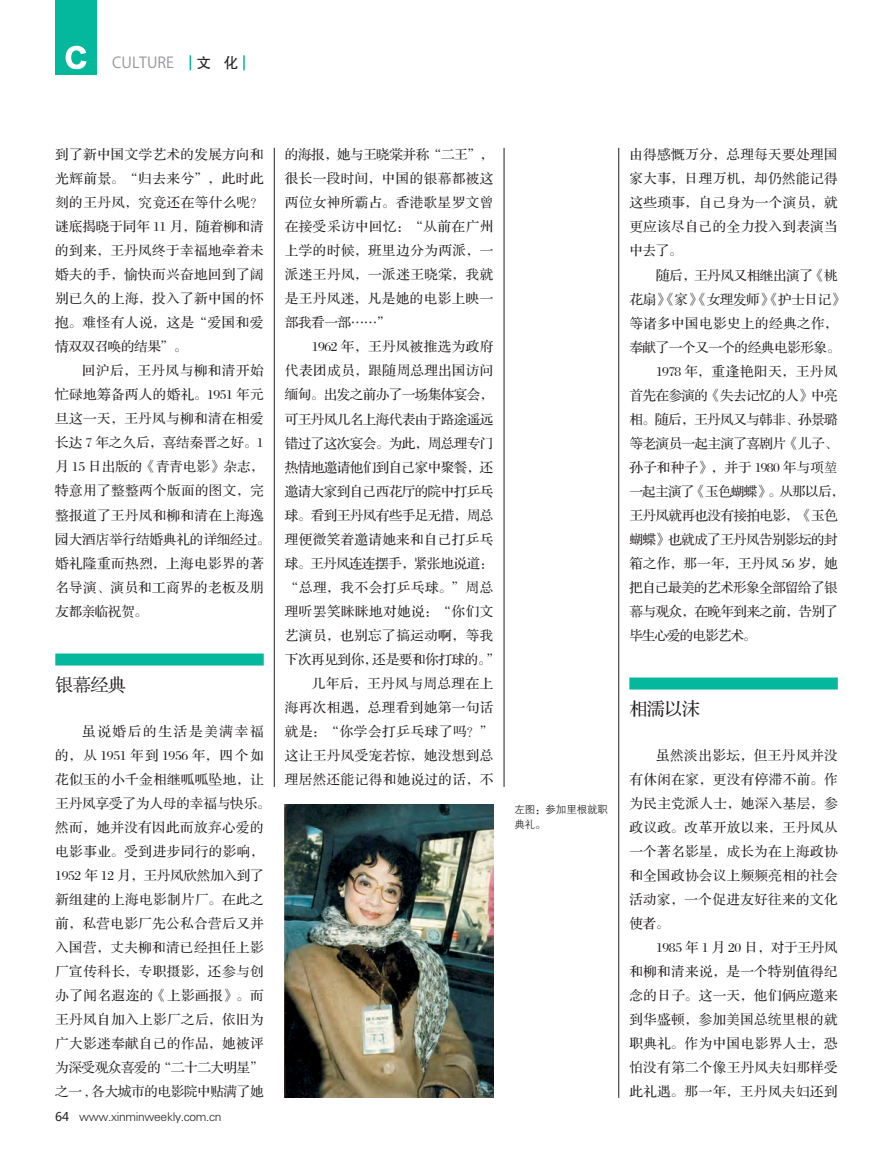
<style>
.page{position:relative;width:893px;height:1157px;background:#fff}
.page>*{position:absolute;margin:0;border:0;box-sizing:border-box;transform-origin:0 0}
.t1{font:18px "FZS3 K GBK1 0";letter-spacing:-.025em;color:#231f20}
.t2{font:15px "Koz Go Pro";color:#939598}
.t3{font:15px "FZHTJW GB1 0";color:#231f20}
.t4{font:13.5px/24px "FZS3 JW GB1 0";letter-spacing:.035em;color:#231f20}
.t5{font:13.5px "FZS3 JW GB1 0";letter-spacing:-.035em;color:#231f20}
.t6{font:13.5px "FZS3 JW GB1 0";letter-spacing:-.025em;color:#231f20}
.t7{font:13.5px "FZS3 JW GB1 0";letter-spacing:-.04em;color:#231f20}
.t8{font:13.5px "FZS3 JW GB1 0";letter-spacing:.005em;color:#231f20}
.t9{font:13.5px "FZS3 JW GB1 0";letter-spacing:.055em;color:#231f20}
.t10{font:13.5px "FZS3 JW GB1 0";letter-spacing:-.045em;color:#231f20}
.t11{font:13.5px "FZS3 JW GB1 0";color:#231f20}
.t12{font:13.5px "FZS3 JW GB1 0";letter-spacing:-.005em;color:#231f20}
.t13{font:13.5px "FZS3 JW GB1 0";letter-spacing:-.02em;color:#231f20}
.t14{font:13.5px "FZS3 JW GB1 0";letter-spacing:-.065em;color:#231f20}
.t15{font:12px "FZXH1 JW GB1 0";letter-spacing:-.025em;color:#231f20}
.t16{font:10.5px/15px "FZZDXJW GB1 0";letter-spacing:-.01em;color:#231f20}
.s1{font-family:"Microsoft Ya Hei"}
.s2{font-family:"Sim Sun"}
</style>
<div class="page">
<svg style="left:190px;top:55px;width:1px;height:15px"></svg>
<svg style="left:243px;top:55px;width:2px;height:15px"></svg>
<div style="left:55px;top:0;width:42px;height:74px;background:#03b89d"></div>
<svg style="left:66px;top:46px;width:21px;height:23px"></svg>
<div style="left:55px;top:653px;width:209px;height:12px;background:#03b89d"></div>
<div style="left:629px;top:677px;width:209px;height:12px;background:#03b89d"></div>
<hr style="left:618px;top:148px;width:1px;height:949px;background:#231f20">
<hr style="left:274px;top:148px;width:1px;height:639px;background:#231f20">
<hr style="left:504px;top:148px;width:1px;height:639px;background:#231f20">
<img style="left:285px;top:804px;width:208px;height:293px">
<p class="t2" style="left:112px;top:53px;width:63px">CULTURE</p>
<p class="t3" style="left:196px;top:55px;width:44px">文 化</p>
<p class="t4" style="left:55px;top:143px;width:210px">到了新中国文学艺术的发展方向和</p>
<p class="t4" style="left:55px;top:167px;width:210px">光辉前景。“归去来兮”，此时此</p>
<p class="t4" style="left:55px;top:191px;width:210px">刻的王丹凤，究竟还在等什么呢？</p>
<p class="t11" style="left:55px;top:220px;width:210px">谜底揭晓于同年 11 月，随着柳和清</p>
<p class="t4" style="left:55px;top:239px;width:210px">的到来，王丹凤终于幸福地牵着未</p>
<p class="t4" style="left:55px;top:263px;width:210px">婚夫的手，愉快而兴奋地回到了阔</p>
<p class="t4" style="left:55px;top:287px;width:210px">别已久的上海，投入了新中国的怀</p>
<p class="t4" style="left:55px;top:311px;width:210px">抱。难怪有人说，这是“爱国和爱</p>
<p class="t6" style="left:55px;top:340px;width:133px">情双双召唤的结果”。</p>
<p class="t4" style="left:82px;top:359px;width:183px">回沪后，王丹凤与柳和清开始</p>
<p class="t4" style="left:55px;top:383px;width:210px">忙碌地筹备两人的婚礼。1951 年元</p>
<p class="t4" style="left:55px;top:407px;width:210px">旦这一天，王丹凤与柳和清在相爱</p>
<p class="t8" style="left:55px;top:436px;width:210px">长达 7 年之久后，喜结秦晋之好。1</p>
<p class="t8" style="left:55px;top:460px;width:210px">月 15 日出版的《青青电影》杂志，</p>
<p class="t4" style="left:55px;top:479px;width:210px">特意用了整整两个版面的图文，完</p>
<p class="t4" style="left:55px;top:503px;width:210px">整报道了王丹凤和柳和清在上海逸</p>
<p class="t12" style="left:55px;top:532px;width:217px">园大酒店举行结婚典礼的详细经过。</p>
<p class="t4" style="left:55px;top:551px;width:210px">婚礼隆重而热烈，上海电影界的著</p>
<p class="t4" style="left:55px;top:575px;width:210px">名导演、演员和工商界的老板及朋</p>
<p class="t4" style="left:55px;top:599px;width:94px">友都亲临祝贺。</p>
<p class="t1" style="left:55px;top:676px;width:72px">银幕经典</p>
<p class="t4" style="left:55px;top:719px;width:217px;text-indent:27px">虽说婚后的生活是美满幸福的，从 1951 年到 1956 年，四个如花似玉的小千金相继呱呱坠地，让王丹凤享受了为人母的幸福与快乐。然而，她并没有因此而放弃心爱的电影事业。受到进步同行的影响，<br>1952 年 12 月，王丹凤欣然加入到了新组建的上海电影制片厂。在此之前，私营电影厂先公私合营后又并入国营，丈夫柳和清已经担任上影厂宣传科长，专职摄影，还参与创办了闻名遐迩的《上影画报》。而王丹凤自加入上影厂之后，依旧为广大影迷奉献自己的作品，她被评为深受观众喜爱的“二十二大明星”之一 , 各大城市的电影院中贴满了她</p>
<p class="t15" style="left:55px;top:1109px;width:168px"><span class="s1">64</span> www.xinminweekly.com.cn</p>
<p class="t6" style="left:285px;top:148px;width:210px">的海报，她与王晓棠并称“二王”，</p>
<p class="t4" style="left:285px;top:167px;width:210px">很长一段时间，中国的银幕都被这</p>
<p class="t4" style="left:285px;top:191px;width:210px">两位女神所霸占。香港歌星罗文曾</p>
<p class="t4" style="left:285px;top:215px;width:210px">在接受采访中回忆：“从前在广州</p>
<p class="t4" style="left:285px;top:239px;width:210px">上学的时候，班里边分为两派，一</p>
<p class="t4" style="left:285px;top:263px;width:210px">派迷王丹凤，一派迷王晓棠，我就</p>
<p class="t4" style="left:285px;top:287px;width:210px">是王丹凤迷，凡是她的电影上映一</p>
<p class="t4" style="left:285px;top:311px;width:107px">部我看一部……”</p>
<p class="t4" style="left:312px;top:335px;width:183px">1962 年，王丹凤被推选为政府</p>
<p class="t4" style="left:285px;top:359px;width:210px">代表团成员，跟随周总理出国访问</p>
<p class="t5" style="left:285px;top:388px;width:210px">缅甸。出发之前办了一场集体宴会，</p>
<p class="t7" style="left:285px;top:412px;width:210px">可王丹凤几名上海代表由于路途遥远</p>
<p class="t5" style="left:285px;top:436px;width:210px">错过了这次宴会。为此，周总理专门</p>
<p class="t5" style="left:285px;top:460px;width:210px">热情地邀请他们到自己家中聚餐，还</p>
<p class="t7" style="left:285px;top:484px;width:210px">邀请大家到自己西花厅的院中打乒乓</p>
<p class="t5" style="left:285px;top:508px;width:210px">球。看到王丹凤有些手足无措，周总</p>
<p class="t4" style="left:285px;top:527px;width:210px">理便微笑着邀请她来和自己打乒乓</p>
<p class="t6" style="left:285px;top:556px;width:210px">球。王丹凤连连摆手，紧张地说道：</p>
<p class="t4" style="left:285px;top:575px;width:210px">“总理，我不会打乒乓球。”周总</p>
<p class="t4" style="left:285px;top:599px;width:210px">理听罢笑眯眯地对她说：“你们文</p>
<p class="t4" style="left:285px;top:623px;width:210px">艺演员，也别忘了搞运动啊，等我</p>
<p class="t6" style="left:285px;top:652px;width:217px">下次再见到你，还是要和你打球的。”</p>
<p class="t4" style="left:312px;top:671px;width:183px">几年后，王丹凤与周总理在上</p>
<p class="t4" style="left:285px;top:695px;width:210px">海再次相遇，总理看到她第一句话</p>
<p class="t9" style="left:285px;top:724px;width:210px">就是：“你学会打乒乓球了吗？”</p>
<p class="t4" style="left:285px;top:743px;width:210px">这让王丹凤受宠若惊，她没想到总</p>
<p class="t4" style="left:285px;top:767px;width:210px">理居然还能记得和她说过的话，不</p>
<p class="t4" style="left:629px;top:143px;width:210px">由得感慨万分，总理每天要处理国</p>
<p class="t4" style="left:629px;top:167px;width:210px">家大事，日理万机，却仍然能记得</p>
<p class="t4" style="left:629px;top:191px;width:210px">这些琐事，自己身为一个演员，就</p>
<p class="t4" style="left:629px;top:215px;width:210px">更应该尽自己的全力投入到表演当</p>
<p class="t4" style="left:629px;top:239px;width:54px">中去了。</p>
<p class="t6" style="left:656px;top:268px;width:183px">随后，王丹凤又相继出演了《桃</p>
<p class="t6" style="left:629px;top:292px;width:217px">花扇》《家》《女理发师》《护士日记》</p>
<p class="t4" style="left:629px;top:311px;width:210px">等诸多中国电影史上的经典之作，</p>
<p class="t6" style="left:629px;top:340px;width:212px">奉献了一个又一个的经典电影形象。</p>
<p class="t9" style="left:656px;top:364px;width:183px">1978 年，重逢艳阳天，王丹凤</p>
<p class="t5" style="left:629px;top:388px;width:210px">首先在参演的《失去记忆的人》中亮</p>
<p class="t5" style="left:629px;top:412px;width:210px">相。随后，王丹凤又与韩非、孙景璐</p>
<p class="t5" style="left:629px;top:436px;width:210px">等老演员一起主演了喜剧片《儿子、</p>
<p class="t4" style="left:629px;top:455px;width:210px">孙子和种子》，并于 1980 年与项<span class="s2">堃</span></p>
<p class="t10" style="left:629px;top:484px;width:217px">一起主演了《玉色蝴蝶》。从那以后，</p>
<p class="t5" style="left:629px;top:508px;width:210px">王丹凤就再也没有接拍电影，《玉色</p>
<p class="t7" style="left:629px;top:532px;width:210px">蝴蝶》也就成了王丹凤告别影坛的封</p>
<p class="t4" style="left:629px;top:551px;width:210px">箱之作，那一年，王丹凤 56 岁，她</p>
<p class="t7" style="left:629px;top:580px;width:210px">把自己最美的艺术形象全部留给了银</p>
<p class="t5" style="left:629px;top:604px;width:210px">幕与观众，在晚年到来之前，告别了</p>
<p class="t14" style="left:629px;top:628px;width:129px">毕生心爱的电影艺术。</p>
<p class="t16" style="left:514px;top:802px;width:95px">左图：参加里根就职典礼。</p>
<p class="t1" style="left:629px;top:700px;width:72px">相濡以沫</p>
<p class="t4" style="left:656px;top:743px;width:183px">虽然淡出影坛，但王丹凤并没</p>
<p class="t4" style="left:629px;top:767px;width:210px">有休闲在家，更没有停滞不前。作</p>
<p class="t4" style="left:629px;top:791px;width:210px">为民主党派人士，她深入基层，参</p>
<p class="t4" style="left:629px;top:815px;width:210px">政议政。改革开放以来，王丹凤从</p>
<p class="t4" style="left:629px;top:839px;width:210px">一个著名影星，成长为在上海政协</p>
<p class="t4" style="left:629px;top:863px;width:210px">和全国政协会议上频频亮相的社会</p>
<p class="t4" style="left:629px;top:887px;width:210px">活动家，一个促进友好往来的文化</p>
<p class="t4" style="left:629px;top:911px;width:41px">使者。</p>
<p class="t13" style="left:656px;top:940px;width:183px">1985 年 1 月 20 日，对于王丹凤</p>
<p class="t4" style="left:629px;top:959px;width:210px">和柳和清来说，是一个特别值得纪</p>
<p class="t4" style="left:629px;top:983px;width:210px">念的日子。这一天，他们俩应邀来</p>
<p class="t4" style="left:629px;top:1007px;width:210px">到华盛顿，参加美国总统里根的就</p>
<p class="t4" style="left:629px;top:1031px;width:210px">职典礼。作为中国电影界人士，恐</p>
<p class="t4" style="left:629px;top:1055px;width:210px">怕没有第二个像王丹凤夫妇那样受</p>
<p class="t4" style="left:629px;top:1079px;width:210px">此礼遇。那一年，王丹凤夫妇还到</p>
</div>
